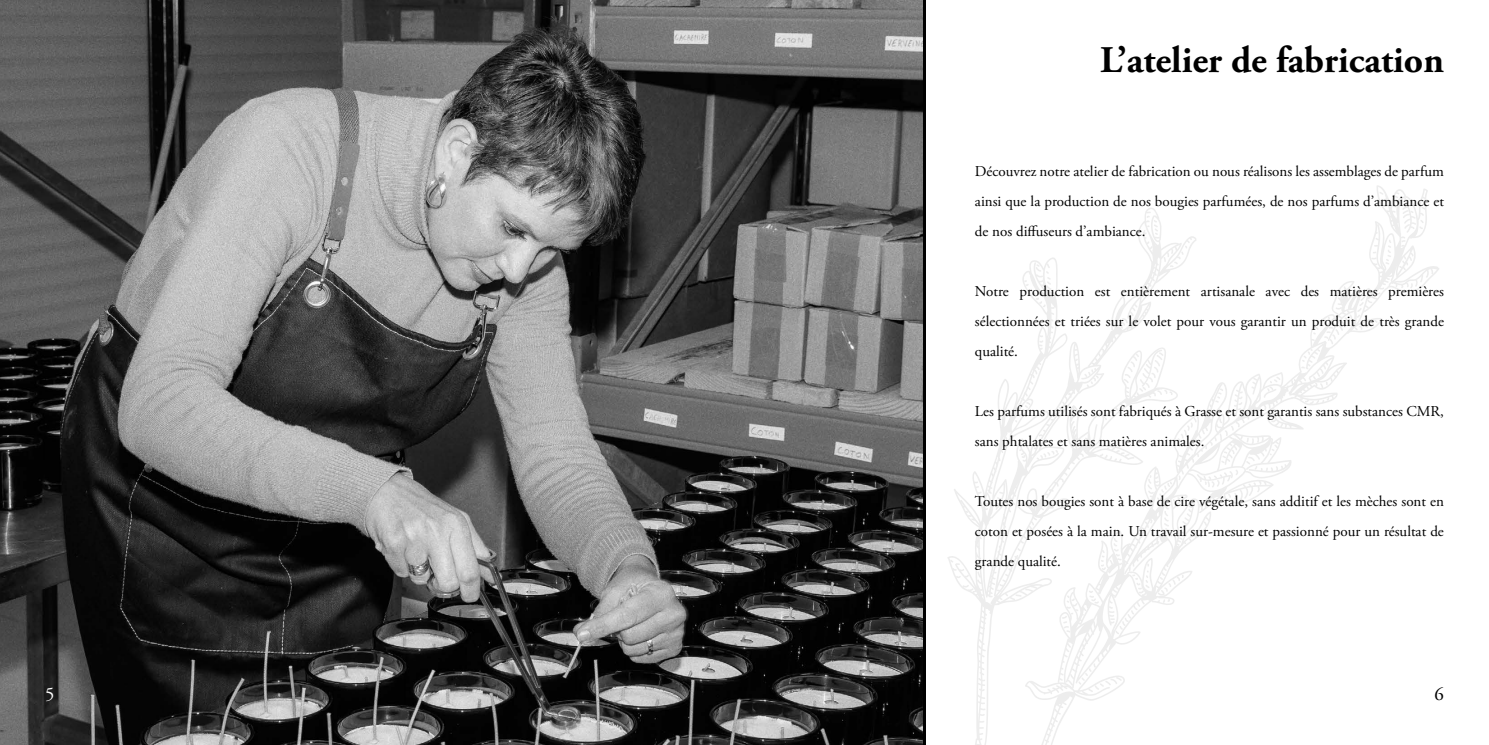
<style>
.page{position:relative;width:1489px;height:745px;background:#fff}
.page>*{position:absolute;margin:0;border:0;box-sizing:border-box;transform-origin:0 0}
.t1{font:700 37.5px "Adobe Garamond Pro";color:#000}
.t2{font:18.75px "Adobe Garamond Pro";color:#fff}
.t3{font:18.75px "Adobe Garamond Pro";color:#000}
.t4{font:15px/30px "Adobe Garamond Pro";color:#000;text-align:justify}
</style>
<div class="page">
<svg style="left:948px;top:379px;width:68px;height:365px"></svg>
<svg style="left:962px;top:584px;width:7px;height:3px"></svg>
<svg style="left:1014px;top:401px;width:2px;height:21px"></svg>
<svg style="left:1016px;top:185px;width:423px;height:559px"></svg>
<img style="left:0;top:0;width:923px;height:744px">
<hr style="left:923px;top:0;width:3px;height:744px;background:#000">
<h1 class="t1" style="left:1100px;top:38px;width:345px">L’atelier de fabrication</h1>
<p class="t4" style="left:974px;top:156px;width:470px">Découvrez notre atelier de fabrication ou nous réalisons les assemblages de parfum ainsi que la production de nos bougies parfumées, de nos parfums d’ambiance et de nos diffuseurs d’ambiance.</p>
<p class="t4" style="left:974px;top:276px;width:470px">Notre production est entièrement artisanale avec des matières premières sélectionnées et triées sur le volet pour vous garantir un produit de très grande qualité.</p>
<p class="t4" style="left:974px;top:396px;width:470px">Les parfums utilisés sont fabriqués à Grasse et sont garantis sans substances CMR, sans phtalates et sans matières animales.</p>
<p class="t4" style="left:974px;top:486px;width:470px">Toutes nos bougies sont à base de cire végétale, sans additif et les mèches sont en coton et posées à la main. Un travail sur-mesure et passionné pour un résultat de grande qualité.</p>
<p class="t2" style="left:45px;top:682px;width:11px">5</p>
<p class="t3" style="left:1434px;top:682px;width:11px">6</p>
</div>
